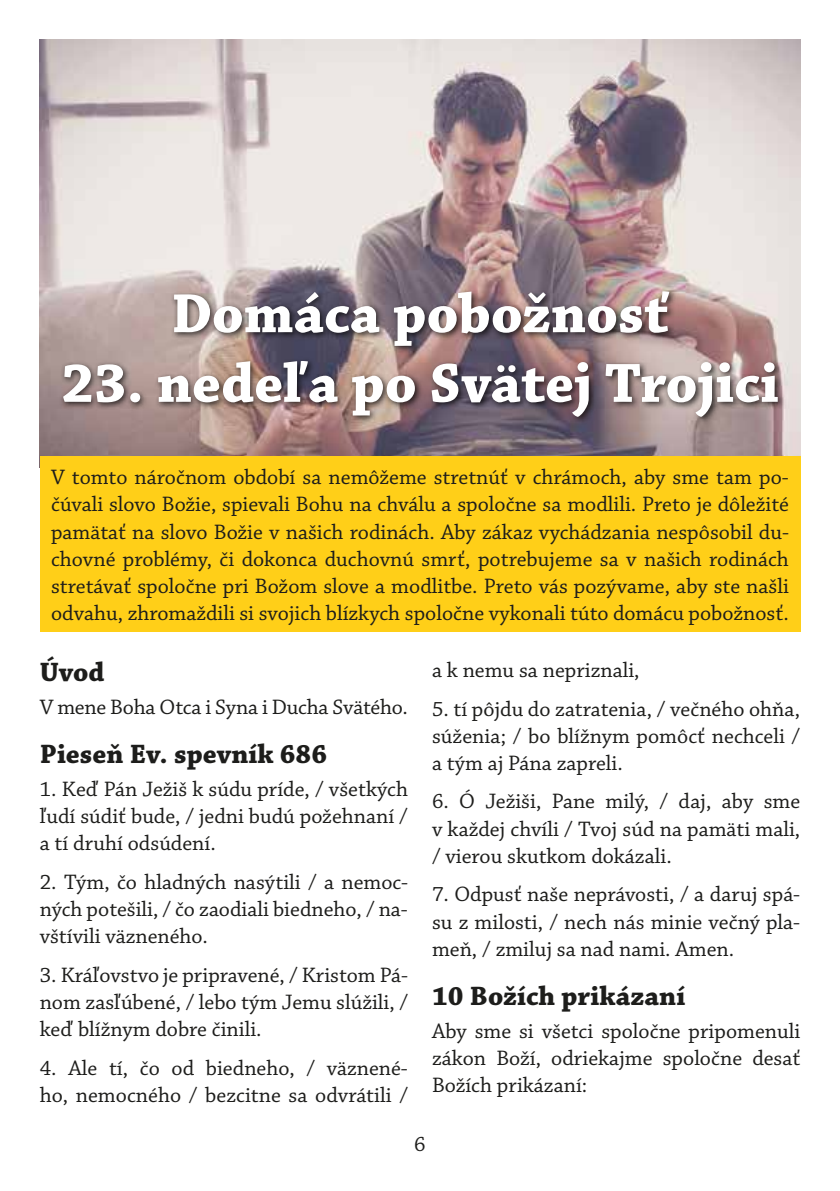
<style>
.page{position:relative;width:840px;height:1191px;background:#fff}
.page>*{position:absolute;margin:0;border:0;box-sizing:border-box;transform-origin:0 0}
.t1{font:700 58px "Chaparral Pro";color:#fff}
.t2{font:700 28px "Chaparral Pro";color:#1d1d1b}
.t3{font:22px/27.2px "Chaparral Pro";color:#1d1d1b;text-align:justify}
</style>
<div class="page">
<img style="left:40px;top:40px;width:759px;height:416px">
<div style="left:40px;top:456px;width:759px;height:175px;background:#ffcf18"></div>
<div style="left:59px;top:288px;width:726px;height:136px;background:#000;opacity:.75"></div>
<h1 class="t1" style="left:171px;top:280px;width:498px">Domáca pobožnosť</h1>
<h1 class="t1" style="left:61px;top:349px;width:718px">23. nedeľa po Svätej Trojici</h1>
<p class="t3" style="left:51px;top:464px;width:739px">V tomto náročnom období sa nemôžeme stretnúť v chrámoch, aby sme tam po&shy;čúvali slovo Božie, spievali Bohu na chválu a spoločne sa modlili. Preto je dôležité pamätať na slovo Božie v našich rodinách. Aby zákaz vychádzania nespôsobil du&shy;chovné problémy, či dokonca duchovnú smrť, potrebujeme sa v našich rodinách stretávať spoločne pri Božom slove a modlitbe. Preto vás pozývame, aby ste našli odvahu, zhromaždili si svojich blízkych spoločne vykonali túto domácu pobožnosť.</p>
<p class="t2" style="left:40px;top:656px;width:66px">Úvod</p>
<p class="t3" style="left:40px;top:694px;width:369px">V mene Boha Otca i Syna i Ducha Svätého.</p>
<p class="t2" style="left:40px;top:737px;width:289px">Pieseň Ev. spevník 686</p>
<p class="t3" style="left:40px;top:776px;width:369px">1. Keď Pán Ježiš k súdu príde, / všetkých ľudí súdiť bude, / jedni budú požehnaní / a tí druhí odsúdení.</p>
<p class="t3" style="left:40px;top:869px;width:369px">2. Tým, čo hladných nasýtili / a nemoc&shy;ných potešili, / čo zaodiali biedneho, / na&shy;vštívili väzneného.</p>
<p class="t3" style="left:40px;top:962px;width:369px">3. Kráľovstvo je pripravené, / Kristom Pá&shy;nom zasľúbené, / lebo tým Jemu slúžili, / keď blížnym dobre činili.</p>
<p class="t3" style="left:40px;top:1055px;width:369px">4. Ale tí, čo od biedneho, / väznené&shy;ho, nemocného / bezcitne sa odvrátili /</p>
<p class="t3" style="left:432px;top:657px;width:209px">a k nemu sa nepriznali,</p>
<p class="t3" style="left:432px;top:696px;width:369px">5. tí pôjdu do zatratenia, / večného ohňa, súženia; / bo blížnym pomôcť nechceli / a tým aj Pána zapreli.</p>
<p class="t3" style="left:432px;top:789px;width:369px">6. Ó Ježiši, Pane milý, / daj, aby sme v každej chvíli / Tvoj súd na pamäti mali, / vierou skutkom dokázali.</p>
<p class="t3" style="left:432px;top:881px;width:369px">7. Odpusť naše neprávosti, / a daruj spá&shy;su z milosti, / nech nás minie večný pla&shy;meň, / zmiluj sa nad nami. Amen.</p>
<p class="t2" style="left:432px;top:979px;width:255px">10 Božích prikázaní</p>
<p class="t3" style="left:432px;top:1017px;width:369px">Aby sme si všetci spoločne pripomenuli zákon Boží, odriekajme spoločne desať Božích prikázaní:</p>
<p class="t3" style="left:414px;top:1130px;width:13px">6</p>
</div>
